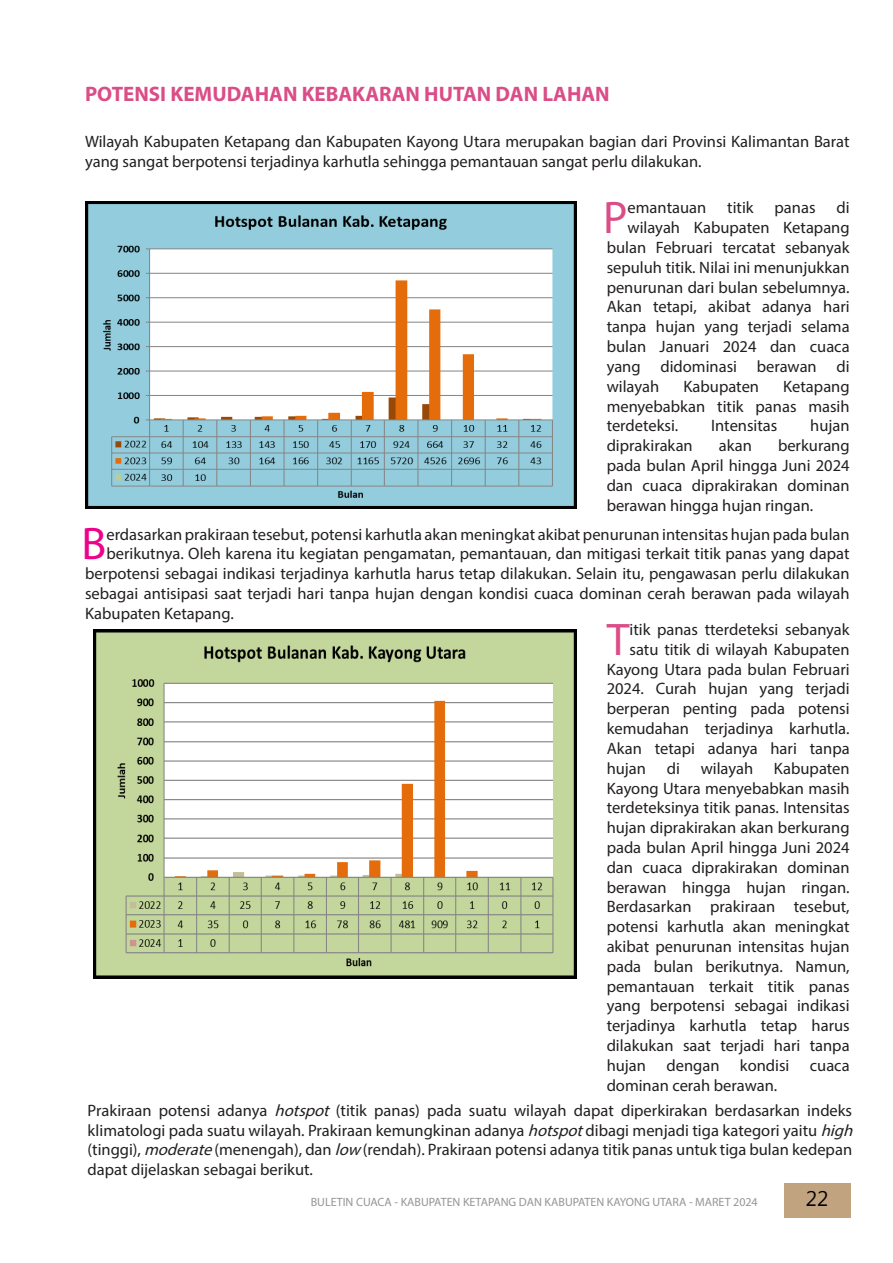
<style>
.page{position:relative;width:893px;height:1263px;background:#fff}
.page>*{position:absolute;margin:0;border:0;box-sizing:border-box;transform-origin:0 0}
.t1{font:45.9px "Myriad Pro";color:#da4d87}
.t2{font:45.9px "Myriad Pro";color:#ed028c}
.t3{font:700 21px "Myriad Pro";color:#da4d87}
.t4{font:21px "Microsoft Tai Le";color:#000}
.t5{font:16.5px/19.8px "Myriad Pro";color:#231f20;text-align:justify}
.t6{font:12px "Myriad Pro";color:#939598}
.s1{font-style:italic}
</style>
<div class="page">
<div style="left:784px;top:1183px;width:66px;height:34px;background:#c1a380"></div>
<img style="left:85px;top:201px;width:491px;height:308px">
<img style="left:94px;top:630px;width:482px;height:348px">
<p class="t3" style="left:85px;top:80px;width:526px">POTENSI KEMUDAHAN KEBAKARAN HUTAN DAN LAHAN</p>
<p class="t5" style="left:85px;top:132px;width:766px">Wilayah Kabupaten Ketapang dan Kabupaten Kayong Utara merupakan bagian dari Provinsi Kalimantan Barat yang sangat berpotensi terjadinya karhutla sehingga pemantauan sangat perlu dilakukan.</p>
<p class="t1" style="left:603px;top:190px;width:26px">P</p>
<p class="t5" style="left:628px;top:198px;width:80px">emantauan</p>
<p class="t5" style="left:727px;top:198px;width:28px">titik</p>
<p class="t5" style="left:774px;top:198px;width:42px">panas</p>
<p class="t5" style="left:836px;top:198px;width:15px">di</p>
<p class="t5" style="left:628px;top:218px;width:224px">wilayah Kabupaten Ketapang</p>
<p class="t5" style="left:607px;top:237px;width:244px">bulan Februari tercatat sebanyak</p>
<p class="t5" style="left:607px;top:257px;width:244px">sepuluh titik. Nilai ini menunjukkan</p>
<p class="t5" style="left:607px;top:277px;width:244px">penurunan dari bulan sebelumnya.</p>
<p class="t5" style="left:607px;top:297px;width:244px">Akan tetapi, akibat adanya hari</p>
<p class="t5" style="left:607px;top:317px;width:244px">tanpa hujan yang terjadi selama</p>
<p class="t5" style="left:607px;top:336px;width:244px">bulan Januari 2024 dan cuaca</p>
<p class="t5" style="left:607px;top:356px;width:244px">yang didominasi berawan di</p>
<p class="t5" style="left:607px;top:376px;width:54px">wilayah</p>
<p class="t5" style="left:683px;top:376px;width:77px">Kabupaten</p>
<p class="t5" style="left:607px;top:376px;width:244px;text-indent:177px">Ketapang menyebabkan titik panas masih terdeteksi.</p>
<p class="t5" style="left:711px;top:416px;width:68px">Intensitas</p>
<p class="t5" style="left:810px;top:416px;width:41px">hujan</p>
<p class="t5" style="left:607px;top:435px;width:88px">diprakirakan</p>
<p class="t5" style="left:719px;top:435px;width:35px">akan</p>
<p class="t5" style="left:607px;top:435px;width:244px;text-indent:171px">berkurang pada bulan April hingga Juni 2024 dan cuaca diprakirakan dominan berawan hingga hujan ringan.</p>
<p class="t2" style="left:82px;top:516px;width:26px">B</p>
<p class="t5" style="left:106px;top:524px;width:745px">erdasarkan prakiraan tesebut, potensi karhutla akan meningkat akibat penurunan intensitas hujan pada bulan</p>
<p class="t5" style="left:106px;top:544px;width:745px">berikutnya. Oleh karena itu kegiatan pengamatan, pemantauan, dan mitigasi terkait titik panas yang dapat</p>
<p class="t5" style="left:85px;top:564px;width:766px">berpotensi sebagai indikasi terjadinya karhutla harus tetap dilakukan. Selain itu, pengawasan perlu dilakukan</p>
<p class="t5" style="left:85px;top:583px;width:766px">sebagai antisipasi saat terjadi hari tanpa hujan dengan kondisi cuaca dominan cerah berawan pada wilayah</p>
<p class="t5" style="left:85px;top:603px;width:150px">Kabupaten Ketapang.</p>
<p class="t1" style="left:607px;top:611px;width:24px">T</p>
<p class="t5" style="left:629px;top:619px;width:222px">itik panas tterdeteksi sebanyak</p>
<p class="t5" style="left:629px;top:639px;width:222px">satu titik di wilayah Kabupaten</p>
<p class="t5" style="left:607px;top:659px;width:244px">Kayong Utara pada bulan Februari</p>
<p class="t5" style="left:607px;top:679px;width:244px">2024. Curah hujan yang terjadi</p>
<p class="t5" style="left:607px;top:699px;width:244px">berperan penting pada potensi</p>
<p class="t5" style="left:607px;top:718px;width:244px">kemudahan terjadinya karhutla.</p>
<p class="t5" style="left:607px;top:738px;width:244px">Akan tetapi adanya hari tanpa</p>
<p class="t5" style="left:607px;top:758px;width:41px">hujan</p>
<p class="t5" style="left:667px;top:758px;width:15px">di</p>
<p class="t5" style="left:701px;top:758px;width:54px">wilayah</p>
<p class="t5" style="left:607px;top:758px;width:244px;text-indent:167px">Kabupaten Kayong Utara menyebabkan masih terdeteksinya titik panas. Intensitas hujan diprakirakan akan berkurang pada bulan April hingga Juni 2024 dan cuaca diprakirakan dominan berawan hingga hujan ringan.<br>Berdasarkan prakiraan tesebut, potensi karhutla akan meningkat akibat penurunan intensitas hujan pada bulan berikutnya. Namun, pemantauan terkait titik panas yang berpotensi sebagai indikasi terjadinya karhutla tetap harus dilakukan saat terjadi hari tanpa hujan dengan kondisi cuaca dominan cerah berawan.</p>
<p class="t5" style="left:88px;top:1100px;width:771px;text-align:left">Prakiraan potensi adanya <span class="s1">hotspot</span> (titik panas) pada suatu wilayah dapat diperkirakan berdasarkan indeks klimatologi pada suatu wilayah. Prakiraan kemungkinan adanya <span class="s1">hotspot</span>dibagi menjadi tiga kategori yaitu <span class="s1">high </span>(tinggi), <span class="s1">moderate</span>(menengah), dan <span class="s1">low</span> (rendah). Prakiraan potensi adanya titik panas untuk tiga bulan kedepan dapat dijelaskan sebagai berikut.</p>
<p class="t6" style="left:311px;top:1195px;width:449px">BULETIN CUACA - KABUPATEN KETAPANG DAN KABUPATEN KAYONG UTARA - MARET 2024</p>
<p class="t4" style="left:806px;top:1187px;width:24px">22</p>
</div>
